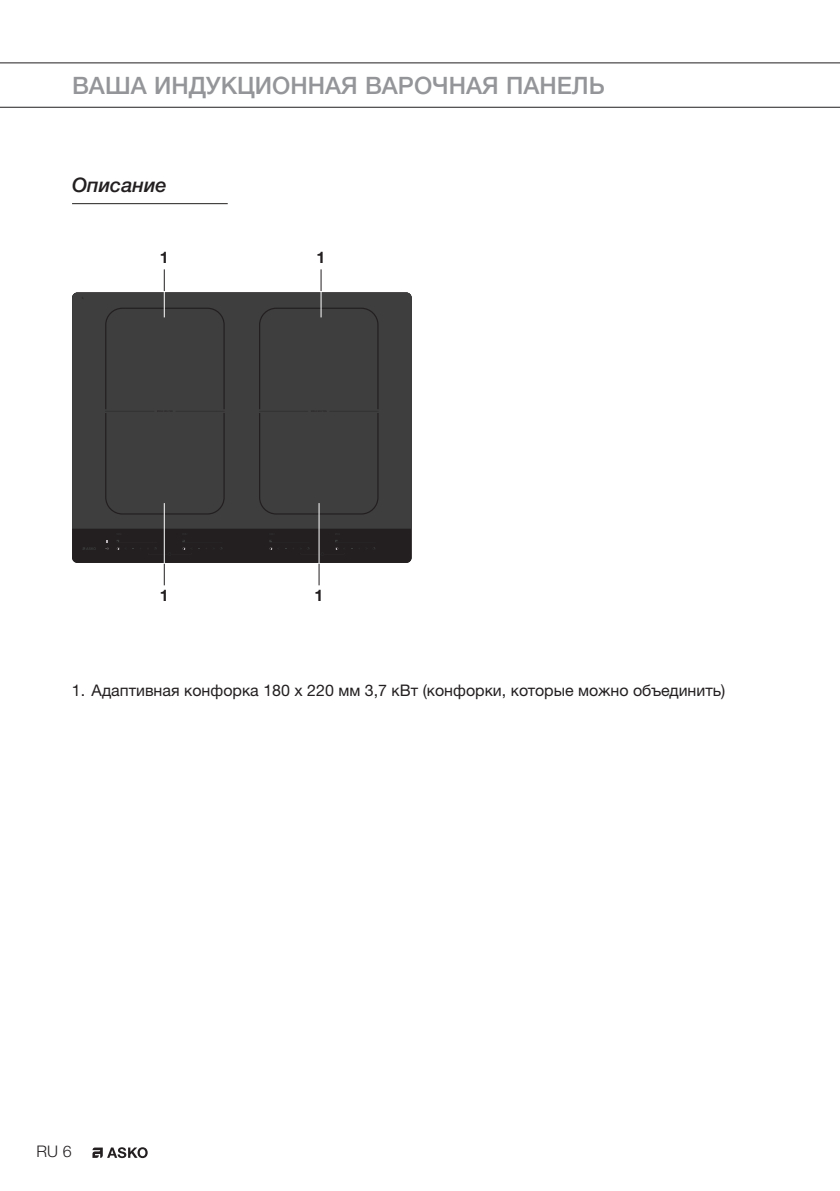
<style>
.page{position:relative;width:840px;height:1191px;background:#fff}
.page>*{position:absolute;margin:0;border:0;box-sizing:border-box;transform-origin:0 0}
.t1{font:500 24px "Helvetica Neue LTW1 G";color:#939598}
.t2{font:italic 500 20px "Helvetica Neue LTW1 G";color:#231f20}
.t3{font:16px "Helvetica Neue LTW1 G";color:#231f20}
.t4{font:700 16px "Helvetica Neue LTW1 G";color:#231f20}
.t5{font:300 16px "Helvetica Neue LTW1 G";color:#231f20}
</style>
<div class="page">
<hr style="left:0;top:62px;width:839px;height:1px;background:#231f20">
<hr style="left:0;top:107px;width:839px;height:1px;background:#231f20">
<svg style="left:92px;top:1147px;width:56px;height:11px"></svg>
<hr style="left:72px;top:203px;width:155px;height:1px;background:#231f20">
<div style="left:72px;top:292px;width:339px;height:271px;background:#231f20;border-radius:5px"></div>
<div style="left:72px;top:292px;width:339px;height:237px;background:#3e3e3f"></div>
<svg style="left:83px;top:547px;width:13px;height:3px"></svg>
<svg style="left:105px;top:540px;width:4px;height:9px"></svg>
<svg style="left:116px;top:540px;width:106px;height:15px"></svg>
<svg style="left:269px;top:540px;width:106px;height:15px"></svg>
<svg style="left:164px;top:563px;width:1px;height:22px"></svg>
<hr style="left:164px;top:503px;width:1px;height:60px;background:#fff">
<svg style="left:318px;top:563px;width:1px;height:22px"></svg>
<hr style="left:318px;top:503px;width:1px;height:60px;background:#fff">
<svg style="left:164px;top:269px;width:1px;height:48px"></svg>
<svg style="left:320px;top:269px;width:1px;height:48px"></svg>
<h1 class="t1" style="left:72px;top:71px;width:534px">ВАША ИНДУКЦИОННАЯ ВАРОЧНАЯ ПАНЕЛЬ</h1>
<p class="t2" style="left:72px;top:173px;width:96px">Описание</p>
<p class="t4" style="left:160px;top:248px;width:10px">1</p>
<p class="t4" style="left:316px;top:248px;width:10px">1</p>
<p class="t4" style="left:160px;top:585px;width:10px">1</p>
<p class="t4" style="left:314px;top:585px;width:10px">1</p>
<p class="t3" style="left:72px;top:680px;width:654px">1. Адаптивная конфорка 180 x 220 мм 3,7 кВт (конфорки, которые можно объединить)</p>
<p class="t5" style="left:36px;top:1141px;width:37px">RU 6</p>
</div>
